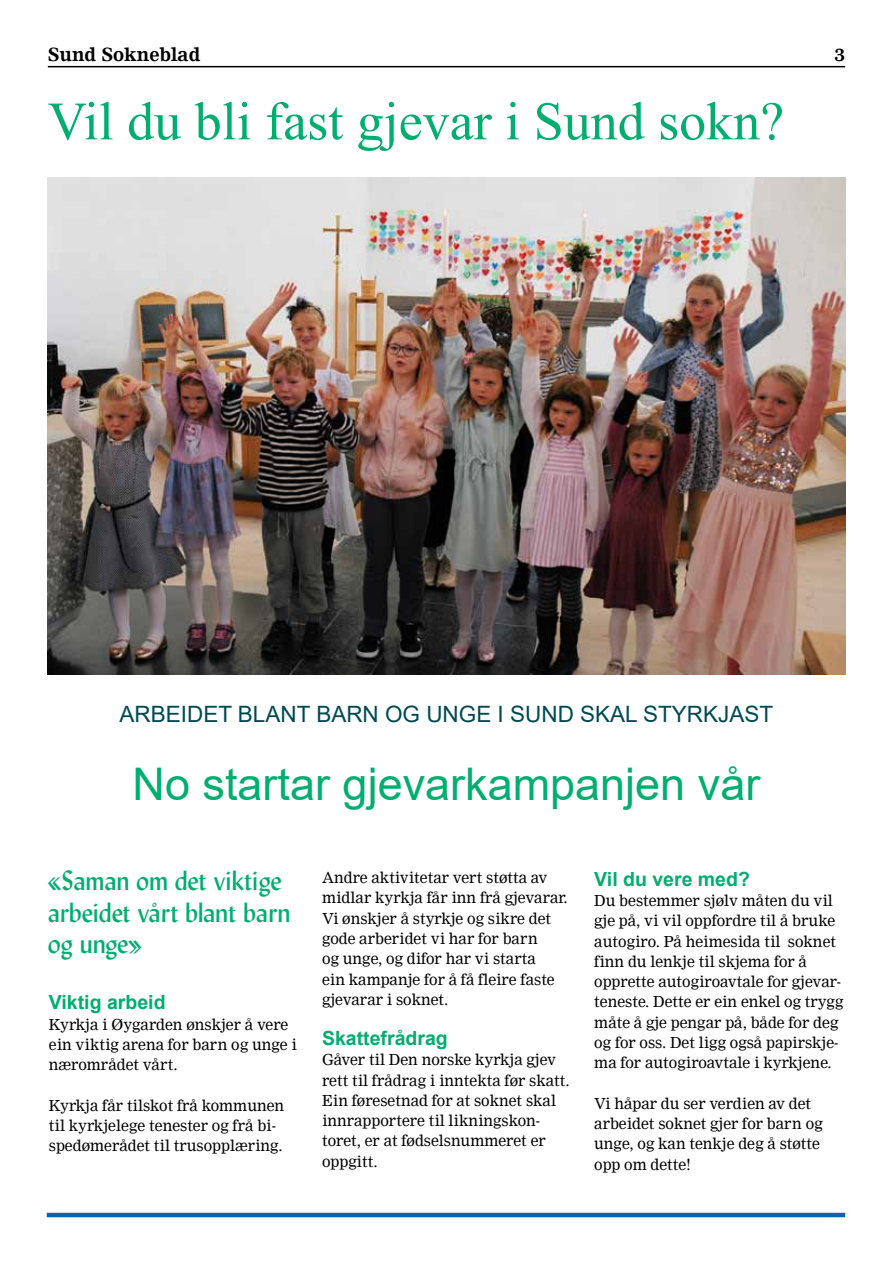
<style>
.page{position:relative;width:893px;height:1263px;background:#fff}
.page>*{position:absolute;margin:0;border:0;box-sizing:border-box;transform-origin:0 0}
.t1{font:54px "Times New Roman";color:#00ae6f}
.t2{font:45px "Arial";color:#00ae6f}
.t3{font:27px/31.5px "Lydian";color:#00ae6f}
.t4{font:22.5px "Arial";color:#004a52}
.t5{font:700 19.5px "Arial";color:#00ae6f}
.t6{font:700 18px "Nimrod";color:#000}
.t7{font:15px/20.2px "Nimrod";color:#000}
</style>
<div class="page">
<hr style="left:48px;top:66px;width:797px;height:1px;background:#000">
<img style="left:48px;top:177px;width:797px;height:498px">
<hr style="left:47px;top:1213px;width:798px;height:4px;background:#0066b3">
<p class="t6" style="left:48px;top:43px;width:154px">Sund Sokneblad</p>
<p class="t6" style="left:834px;top:43px;width:12px">3</p>
<h1 class="t1" style="left:48px;top:83px;width:738px">Vil du bli fast gjevar i Sund sokn?</h1>
<h3 class="t4" style="left:120px;top:699px;width:655px">ARBEIDET BLANT BARN OG UNGE I SUND SKAL STYRKJAST</h3>
<h2 class="t2" style="left:133px;top:753px;width:629px">No startar gjevarkampanjen vår</h2>
<h3 class="t3" style="left:48px;top:865px;width:244px">«Saman om det viktige arbeidet vårt blant barn og unge»</h3>
<p class="t7" style="left:322px;top:868px;width:247px">Andre aktivitetar vert støtta av midlar kyrkja får inn frå gjevarar.<br>Vi ønskjer å styrkje og sikre det gode arberidet vi har for barn<br>og unge, og difor har vi starta<br>ein kampanje for å få fleire faste gjevarar i soknet.</p>
<h3 class="t5" style="left:322px;top:1024px;width:127px">Skattefrådrag</h3>
<p class="t7" style="left:322px;top:1050px;width:249px">Gåver til Den norske kyrkja gjev rett til frådrag i inntekta før skatt.<br>Ein føresetnad for at soknet skal innrapportere til likningskon&shy;toret, er at fødselsnummeret er oppgitt.</p>
<h3 class="t5" style="left:49px;top:989px;width:118px">Viktig arbeid</h3>
<p class="t7" style="left:49px;top:1014px;width:249px">Kyrkja i Øygarden ønskjer å vere ein viktig arena for barn og unge i nærområdet vårt.</p>
<p class="t7" style="left:49px;top:1095px;width:237px">Kyrkja får tilskot frå kommunen til kyrkjelege tenester og frå bi&shy;spedømerådet til trusopplæring.</p>
<h3 class="t5" style="left:594px;top:865px;width:157px">Vil du vere med?</h3>
<p class="t7" style="left:594px;top:891px;width:250px">Du bestemmer sjølv måten du vil gje på, vi vil oppfordre til å bruke autogiro. På heimesida til soknet finn du lenkje til skjema for å opprette autogiroavtale for gjevar&shy;teneste. Dette er ein enkel og trygg måte å gje pengar på, både for deg og for oss. Det ligg også papirskje&shy;ma for autogiroavtale i kyrkjene.</p>
<p class="t7" style="left:594px;top:1093px;width:230px">Vi håpar du ser verdien av det arbeidet soknet gjer for barn og unge, og kan tenkje deg å støtte opp om dette!</p>
</div>
